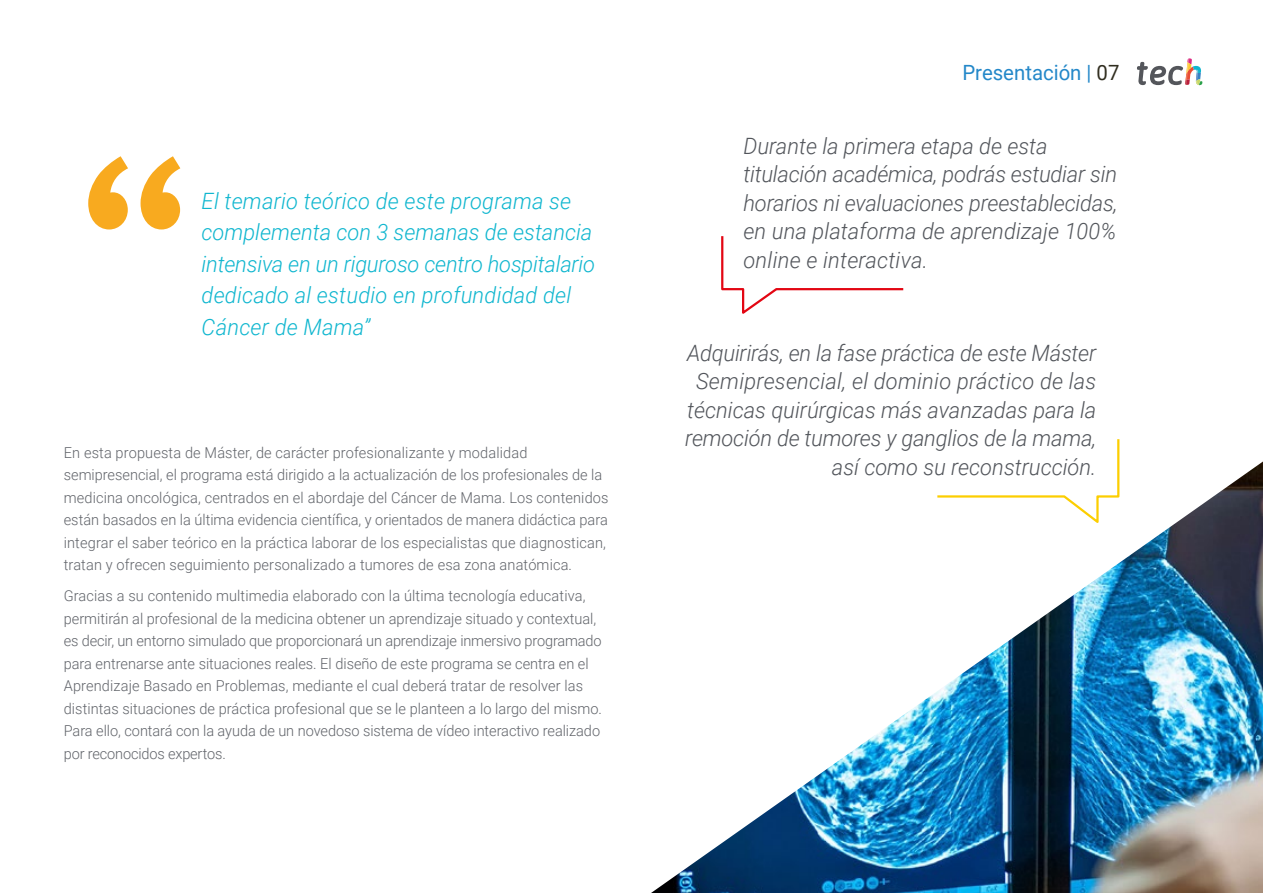
<style>
.page{position:relative;width:1263px;height:893px;background:#fff}
.page>*{position:absolute;margin:0;border:0;box-sizing:border-box;transform-origin:0 0}
.t1{font:italic 300 22.5px/28.5px "Roboto";color:#52555b;text-align:right}
.t2{font:italic 300 22.5px/31.5px "Roboto";color:#0fb6cf}
.t3{font:21px "Roboto";color:#2488c9}
.t4{font:300 15px/22.5px "Roboto";color:#61646a}
.s1{color:#312e20}
</style>
<div class="page">
<svg style="left:1137px;top:58px;width:65px;height:28px"></svg>
<svg style="left:88px;top:156px;width:92px;height:73px"></svg>
<svg style="left:1117px;top:439px;width:3px;height:22px"></svg>
<svg style="left:721px;top:236px;width:183px;height:78px"></svg>
<img style="left:651px;top:461px;width:612px;height:432px">
<h1 class="t2" style="left:202px;top:184px;width:395px">El temario teórico de este programa se complementa con 3 semanas de estancia intensiva en un riguroso centro hospitalario dedicado al estudio en profundidad del Cáncer de Mama”</h1>
<p class="t4" style="left:64px;top:441px;width:546px">En esta propuesta de Máster, de carácter profesionalizante y modalidad semipresencial, el programa está dirigido a la actualización de los profesionales de la medicina oncológica, centrados en el abordaje del Cáncer de Mama. Los contenidos están basados en la última evidencia científica, y orientados de manera didáctica para integrar el saber teórico en la práctica laborar de los especialistas que diagnostican, tratan y ofrecen seguimiento personalizado a tumores de esa zona anatómica.</p>
<p class="t4" style="left:64px;top:584px;width:540px">Gracias a su contenido multimedia elaborado con la última tecnología educativa, permitirán al profesional de la medicina obtener un aprendizaje situado y contextual, es decir, un entorno simulado que proporcionará un aprendizaje inmersivo programado para entrenarse ante situaciones reales. El diseño de este programa se centra en el Aprendizaje Basado en Problemas, mediante el cual deberá tratar de resolver las distintas situaciones de práctica profesional que se le planteen a lo largo del mismo.<br>Para ello, contará con la ayuda de un novedoso sistema de vídeo interactivo realizado por reconocidos expertos.</p>
<h2 class="t3" style="left:962px;top:57px;width:159px">Presentación | <span class="s1">07</span></h2>
<h1 class="t1" style="left:743px;top:131px;width:376px;text-align:left">Durante la primera etapa de esta titulación académica, podrás estudiar sin horarios ni evaluaciones preestablecidas, en una plataforma de aprendizaje 100% online e interactiva.</h1>
<h1 class="t1" style="left:685px;top:338px;width:413px">Adquirirás, en la fase práctica de este Máster Semipresencial, el dominio práctico de las técnicas quirúrgicas más avanzadas para la remoción de tumores y ganglios de la mama, así como su reconstrucción.</h1>
</div>
